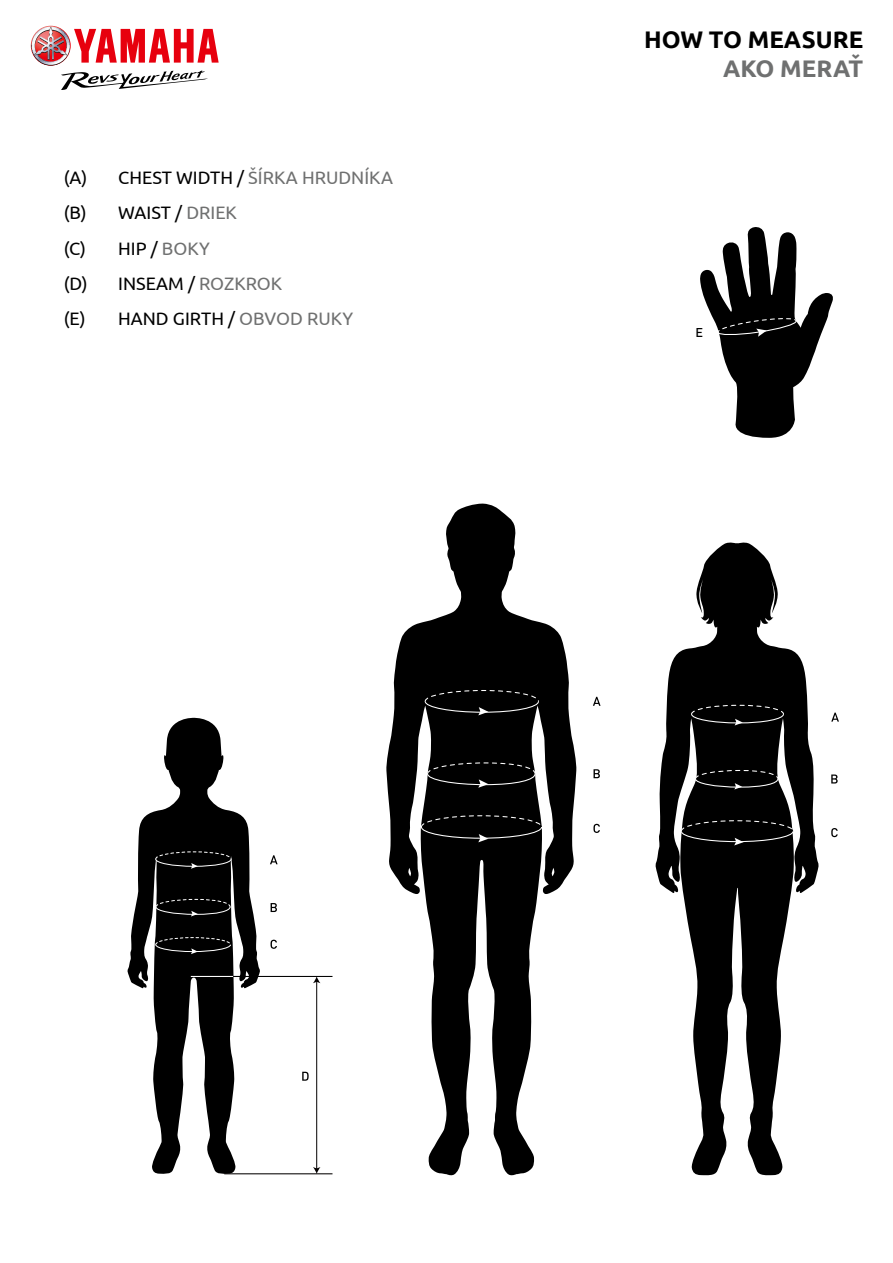
<style>
.page{position:relative;width:893px;height:1263px;background:#fff}
.page>*{position:absolute;margin:0;border:0;box-sizing:border-box;transform-origin:0 0}
.t1{font:700 24px "Ubuntu";color:#000}
.t2{font:700 24px "Ubuntu";color:#6f7070}
.t3{font:18px/35.2px "Ubuntu";color:#000}
.t4{font:500 12.6px "DIN";color:#000}
.s1{color:#6f7070}
</style>
<div class="page">
<svg style="left:655px;top:542px;width:164px;height:634px;fill:#000"></svg>
<svg style="left:386px;top:504px;width:191px;height:671px;fill:#000"></svg>
<svg style="left:700px;top:227px;width:133px;height:211px"></svg>
<svg style="left:424px;top:689px;width:115px;height:26px;background:#161616"></svg>
<svg style="left:426px;top:762px;width:110px;height:26px;background:#191919"></svg>
<svg style="left:420px;top:815px;width:123px;height:27px;background:#171717"></svg>
<svg style="left:690px;top:704px;width:94px;height:21px;background:#181818"></svg>
<svg style="left:694px;top:769px;width:85px;height:20px;background:#1e1e1e"></svg>
<svg style="left:680px;top:820px;width:114px;height:25px;background:#191919"></svg>
<svg style="left:831px;top:713px;width:8px;height:9px"></svg>
<svg style="left:831px;top:774px;width:7px;height:9px"></svg>
<svg style="left:831px;top:828px;width:7px;height:9px"></svg>
<svg style="left:593px;top:697px;width:8px;height:9px"></svg>
<svg style="left:593px;top:769px;width:7px;height:9px"></svg>
<svg style="left:593px;top:824px;width:7px;height:9px"></svg>
<svg style="left:270px;top:855px;width:8px;height:9px"></svg>
<svg style="left:271px;top:903px;width:6px;height:9px"></svg>
<svg style="left:271px;top:940px;width:6px;height:9px"></svg>
<svg style="left:127px;top:717px;width:134px;height:457px"></svg>
<hr style="left:191px;top:976px;width:42px;height:1px;background:#fff">
<hr style="left:316px;top:981px;width:1px;height:188px;background:#030000">
<svg style="left:313px;top:1167px;width:7px;height:6px"></svg>
<svg style="left:313px;top:977px;width:7px;height:6px"></svg>
<hr style="left:224px;top:1173px;width:108px;height:1px;background:#030000">
<svg style="left:302px;top:1072px;width:7px;height:9px"></svg>
<hr style="left:233px;top:976px;width:99px;height:1px;background:#000">
<svg style="left:155px;top:851px;width:77px;height:18px"></svg>
<svg style="left:155px;top:899px;width:76px;height:17px"></svg>
<svg style="left:155px;top:937px;width:76px;height:17px"></svg>
<svg style="left:31px;top:26px;width:40px;height:40px"></svg>
<svg style="left:32px;top:27px;width:187px;height:62px"></svg>
<p class="t3" style="left:64px;top:159px;width:331px">(A) CHEST WIDTH / <span class="s1">ŠÍRKA HRUDNÍKA </span>(B) WAIST / <span class="s1">DRIEK<br></span>(C) HIP / <span class="s1">BOKY<br></span>(D) INSEAM / <span class="s1">ROZKROK<br></span>(E) HAND GIRTH / <span class="s1">OBVOD RUKY</span></p>
<h1 class="t1" style="left:644px;top:25px;width:221px">HOW TO MEASURE</h1>
<h1 class="t2" style="left:723px;top:54px;width:142px">AKO MERAŤ</h1>
<p class="t4" style="left:695px;top:324px;width:9px">E</p>
</div>
